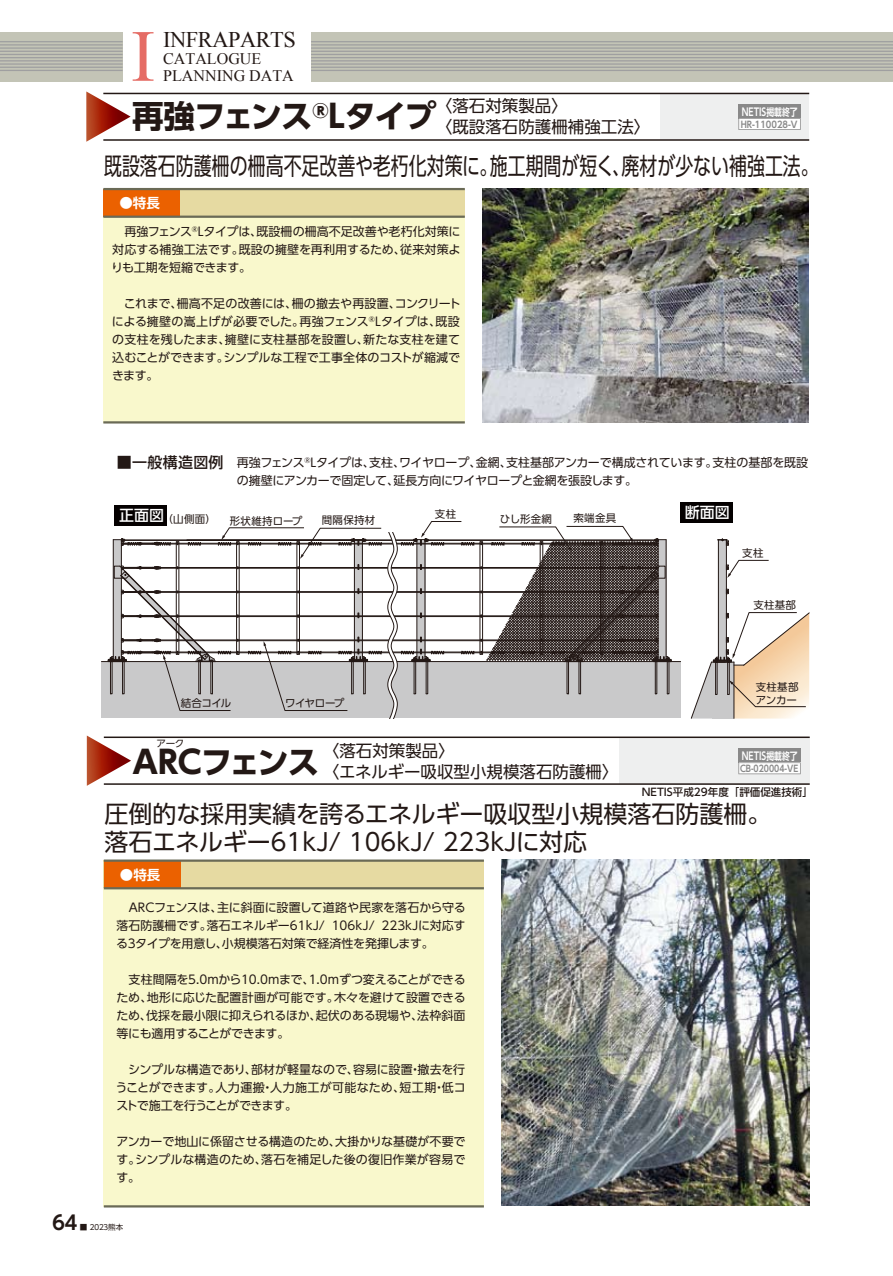
<style>
.page{position:relative;width:893px;height:1276px;background:#fff}
.page>*{position:absolute;margin:0;border:0;box-sizing:border-box;transform-origin:0 0}
.t1{font:73.5px "Times New Roman";color:#e56c65}
.t2{font:700 31.5px "UD Shin Go Pro";letter-spacing:-.025em;color:#231815}
.t3{font:24px/28.5px "UD Shin Go Pro";color:#231815}
.t4{font:24px "UD Shin Go Pro";color:#231815;scale:.75 1}
.t5{font:22.35px "Times New Roman";letter-spacing:-.02em;color:#231815}
.t6{font:600 19.5px "MO Clear Tone SG";color:#231815}
.t7{font:16.5px/21px "UD Shin Go Pro";color:#231815}
.t8{font:16.05px "Times New Roman";color:#231815}
.t9{font:500 15px "UD Shin Go Pro";letter-spacing:.02em;color:#231815}
.t10{font:500 15px "UD Shin Go Pro";letter-spacing:.005em;color:#fff}
.t11{font:700 13.5px "UD Shin Go Pro De";color:#fff}
.t12{font:12px/18px "UD Shin Go Pro";letter-spacing:-.01em;color:#231815;text-align:justify}
.t13{font:700 10.8px "UD Shin Go Pro De";color:#fff;scale:.76 1}
.t14{font:10.5px "UD Shin Go Pro";letter-spacing:.02em;color:#231815}
.t15{font:500 10.5px "UD Shin Go Pro";color:#231815}
.t16{font:10.5px/12.6px "UD Shin Go Pro";color:#231815}
.t17{font:9.6px "UD Shin Go Pro";color:#231815}
.t18{font:700 9.15px "UD Shin Go Pro De";color:#898989;scale:.85 1}
.t19{font:700 9.15px "UD Shin Go Pro De";color:#898989;scale:.91 1}
.t20{font:7.5px "MO Clear Tone SG";color:#231815}
.s1{font-size:10.2px}
.s2{font-weight:400}
.s3{font-family:"Shin Go Pr 6 N"}
</style>
<div class="page">
<div style="left:311px;top:32px;width:582px;height:49px;background:#c3c4b6"></div>
<hr style="left:311px;top:70px;width:582px;height:1px;background:#9f9fa0">
<hr style="left:311px;top:63px;width:582px;height:2px;background:#9f9fa0">
<hr style="left:311px;top:57px;width:582px;height:1px;background:#9f9fa0">
<hr style="left:311px;top:51px;width:582px;height:1px;background:#9f9fa0">
<hr style="left:311px;top:44px;width:582px;height:2px;background:#9f9fa0">
<hr style="left:311px;top:67px;width:582px;height:1px;background:#9f9fa0">
<hr style="left:311px;top:60px;width:582px;height:1px;background:#9f9fa0">
<hr style="left:311px;top:54px;width:582px;height:1px;background:#9f9fa0">
<hr style="left:311px;top:47px;width:582px;height:2px;background:#9f9fa0">
<hr style="left:311px;top:41px;width:582px;height:1px;background:#9f9fa0">
<div style="left:0;top:32px;width:123px;height:49px;background:#c3c4b6"></div>
<hr style="left:0;top:70px;width:123px;height:1px;background:#9f9fa0">
<hr style="left:0;top:63px;width:123px;height:2px;background:#9f9fa0">
<hr style="left:0;top:57px;width:123px;height:1px;background:#9f9fa0">
<hr style="left:0;top:51px;width:123px;height:1px;background:#9f9fa0">
<hr style="left:0;top:44px;width:123px;height:2px;background:#9f9fa0">
<hr style="left:0;top:67px;width:123px;height:1px;background:#9f9fa0">
<hr style="left:0;top:60px;width:123px;height:1px;background:#9f9fa0">
<hr style="left:0;top:54px;width:123px;height:1px;background:#9f9fa0">
<hr style="left:0;top:47px;width:123px;height:2px;background:#9f9fa0">
<hr style="left:0;top:41px;width:123px;height:1px;background:#9f9fa0">
<div style="left:661px;top:93px;width:148px;height:47px;background:#eeefef"></div>
<div style="left:619px;top:737px;width:191px;height:47px;background:#eeefef"></div>
<hr style="left:103px;top:93px;width:706px;height:1px;background:#231815">
<hr style="left:103px;top:139px;width:706px;height:2px;background:#231815">
<svg style="left:86px;top:91px;width:45px;height:51px"></svg>
<div style="left:103px;top:217px;width:362px;height:205px;background:#f9f8cc"></div>
<div style="left:103px;top:189px;width:362px;height:28px;background:#e6daa2"></div>
<div style="left:103px;top:189px;width:77px;height:28px;background:#eb6100"></div>
<hr style="left:103px;top:188px;width:362px;height:2px;background:#6a6a56">
<hr style="left:103px;top:216px;width:362px;height:2px;background:#6a6a56">
<hr style="left:103px;top:421px;width:362px;height:2px;background:#6a6a56">
<hr style="left:104px;top:736px;width:706px;height:2px;background:#231815">
<hr style="left:104px;top:783px;width:706px;height:2px;background:#231815">
<svg style="left:87px;top:735px;width:44px;height:51px"></svg>
<div style="left:104px;top:888px;width:380px;height:318px;background:#f9f8cc"></div>
<div style="left:104px;top:860px;width:380px;height:28px;background:#e6daa2"></div>
<div style="left:104px;top:860px;width:76px;height:28px;background:#eb6100"></div>
<hr style="left:104px;top:859px;width:380px;height:2px;background:#6a6a56">
<hr style="left:104px;top:1205px;width:380px;height:2px;background:#6a6a56">
<hr style="left:104px;top:887px;width:380px;height:2px;background:#6a6a56">
<img style="left:501px;top:859px;width:308px;height:346px">
<img style="left:482px;top:189px;width:327px;height:233px">
<div style="left:738px;top:104px;width:63px;height:14px;background:#898989"></div>
<svg style="left:738px;top:118px;width:63px;height:12px"></svg>
<div style="left:738px;top:748px;width:63px;height:14px;background:#898989"></div>
<svg style="left:738px;top:762px;width:63px;height:12px"></svg>
<div style="left:115px;top:505px;width:52px;height:20px;background:#040000"></div>
<div style="left:718px;top:540px;width:8px;height:122px;background:#c9c9ca"></div>
<hr style="left:726px;top:540px;width:1px;height:121px;background:#231815">
<hr style="left:718px;top:540px;width:1px;height:121px;background:#231815">
<svg style="left:725px;top:589px;width:4px;height:6px"></svg>
<svg style="left:718px;top:539px;width:11px;height:7px"></svg>
<div style="left:101px;top:662px;width:580px;height:56px;background:#c9c9ca"></div>
<hr style="left:123px;top:543px;width:519px;height:1px;background:#231815">
<hr style="left:122px;top:544px;width:520px;height:1px;background:#231815">
<hr style="left:101px;top:661px;width:570px;height:1px;background:#231815">
<hr style="left:428px;top:540px;width:227px;height:1px;background:#231815">
<hr style="left:123px;top:567px;width:519px;height:1px;background:#231815">
<hr style="left:122px;top:568px;width:520px;height:1px;background:#231815">
<hr style="left:122px;top:591px;width:520px;height:1px;background:#231815">
<hr style="left:122px;top:592px;width:520px;height:1px;background:#231815">
<hr style="left:122px;top:615px;width:520px;height:1px;background:#231815">
<hr style="left:122px;top:616px;width:520px;height:1px;background:#231815">
<hr style="left:122px;top:640px;width:520px;height:1px;background:#231815">
<hr style="left:122px;top:652px;width:520px;height:1px;background:#231815">
<div style="left:681px;top:502px;width:52px;height:20px;background:#040000"></div>
<svg style="left:108px;top:521px;width:366px;height:198px"></svg>
<svg style="left:725px;top:560px;width:44px;height:18px"></svg>
<svg style="left:691px;top:612px;width:119px;height:107px"></svg>
<svg style="left:480px;top:526px;width:201px;height:168px"></svg>
<p class="t1" style="left:131px;top:7px;width:26px">I</p>
<p class="t5" style="left:163px;top:25px;width:134px">INFRAPARTS</p>
<p class="t8" style="left:163px;top:47px;width:100px">CATALOGUE</p>
<p class="t8" style="left:163px;top:65px;width:132px">PLANNING DATA</p>
<p class="t2" style="left:132px;top:91px;width:306px">再強フェンス<sup>®</sup>Lタイプ</p>
<p class="t7" style="left:436px;top:95px;width:216px">〈落石対策製品〉<br>〈既設落石防護柵補強工法〉</p>
<p class="t4" style="left:104px;top:146px;width:954px">既設落石防護柵の柵高不足改善や老朽化対策に。施工期間が短く、廃材が少ない補強工法。</p>
<p class="t13" style="left:742px;top:103px;width:75px">NETIS<span class="s1">掲載終了</span></p>
<p class="t19" style="left:741px;top:117px;width:64px">HR-110028-V</p>
<p class="t11" style="left:119px;top:192px;width:42px">●特長</p>
<p class="t12" style="left:111px;top:222px;width:351px">　再強フェンス<sup>®</sup>Lタイプは、既設柵の柵高不足改善や老朽化対策に対応する補強工法です。既設の擁壁を再利用するため、従来対策よりも工期を短縮できます。</p>
<p class="t12" style="left:112px;top:294px;width:350px">　これまで、柵高不足の改善には、柵の撤去や再設置、コンクリートによる擁壁の嵩上げが必要でした。再強フェンス<sup>®</sup>Lタイプは、既設の支柱を残したまま、擁壁に支柱基部を設置し、新たな支柱を建て込むことができます。シンプルな工程で工事全体のコストが縮減できます。</p>
<p class="t9" style="left:117px;top:450px;width:108px"><span class="s2">■</span>一般構造図例</p>
<p class="t12" style="left:237px;top:453px;width:573px">再強フェンス<sup>®</sup>Lタイプは、支柱、ワイヤロープ、金網、支柱基部アンカーで構成されています。支柱の基部を既設の擁壁にアンカーで固定して、延長方向にワイヤロープと金網を張設します。</p>
<p class="t10" style="left:119px;top:503px;width:47px">正面図</p>
<p class="t14" style="left:435px;top:505px;width:23px">支柱</p>
<p class="t10" style="left:685px;top:500px;width:47px">断面図</p>
<p class="t14" style="left:500px;top:510px;width:54px">ひし形金網</p>
<p class="t14" style="left:573px;top:510px;width:44px">索端金具</p>
<p class="t14" style="left:163px;top:510px;width:55px">（山側面）</p>
<p class="t14" style="left:230px;top:512px;width:74px">形状維持ロープ</p>
<p class="t14" style="left:322px;top:512px;width:55px">間隔保持材</p>
<p class="t14" style="left:742px;top:544px;width:23px">支柱</p>
<p class="t14" style="left:753px;top:596px;width:44px">支柱基部</p>
<p class="t14" style="left:181px;top:694px;width:52px">結合コイル</p>
<p class="t14" style="left:285px;top:695px;width:61px">ワイヤロープ</p>
<p class="t16" style="left:756px;top:681px;width:44px">支柱基部アンカー</p>
<p class="t17" style="left:156px;top:735px;width:29px">アーク</p>
<p class="t2" style="left:133px;top:736px;width:188px">ARCフェンス</p>
<p class="t7" style="left:323px;top:739px;width:297px">〈落石対策製品〉<br>〈エネルギー吸収型小規模落石防護柵〉</p>
<p class="t3" style="left:105px;top:798px;width:668px">圧倒的な採用実績を誇るエネルギー吸収型小規模落石防護柵。落石エネルギー61kJ/ 106kJ/ 223kJに対応　</p>
<p class="t13" style="left:742px;top:747px;width:75px">NETIS<span class="s1">掲載終了</span></p>
<p class="t18" style="left:740px;top:761px;width:70px">CB-020004-VE</p>
<p class="t15" style="left:642px;top:783px;width:172px">NETIS平成29年度「評価促進技術」</p>
<p class="t11" style="left:120px;top:864px;width:42px">●特長</p>
<p class="t12" style="left:116px;top:897px;width:351px">　ARCフェンスは、主に斜面に設置して道路や民家を落石から守る落石防護柵です。落石エネルギー61kJ/ 106kJ/ 223kJに対応する3タイプを用意し、小規模落石対策で経済性を発揮します。</p>
<p class="t12" style="left:116px;top:969px;width:351px">　支柱間隔を5.0mから10.0mまで、1.0mずつ変えることができるため、地形に応じた配置計画が可能です。木々を避けて設置できるため、伐採を最小限に抑えられるほか、起伏のある現場や、法枠斜面等にも適用することができます。</p>
<p class="t12" style="left:115px;top:1059px;width:352px">　シンプルな構造であり、部材が軽量なので、容易に設置・撤去を行うことができます。人力運搬・人力施工が可能なため、短工期・低コストで施工を行うことができます。</p>
<p class="t12" style="left:116px;top:1131px;width:351px">アンカーで地山に係留させる構造のため、大掛かりな基礎が不要です。シンプルな構造のため、落石を補足した後の復旧作業が容易です。</p>
<p class="t6" style="left:52px;top:1209px;width:26px">64</p>
<p class="t20" style="left:80px;top:1222px;width:45px"><span class="s3">■</span> 2023<span class="s3">熊本</span></p>
</div>
